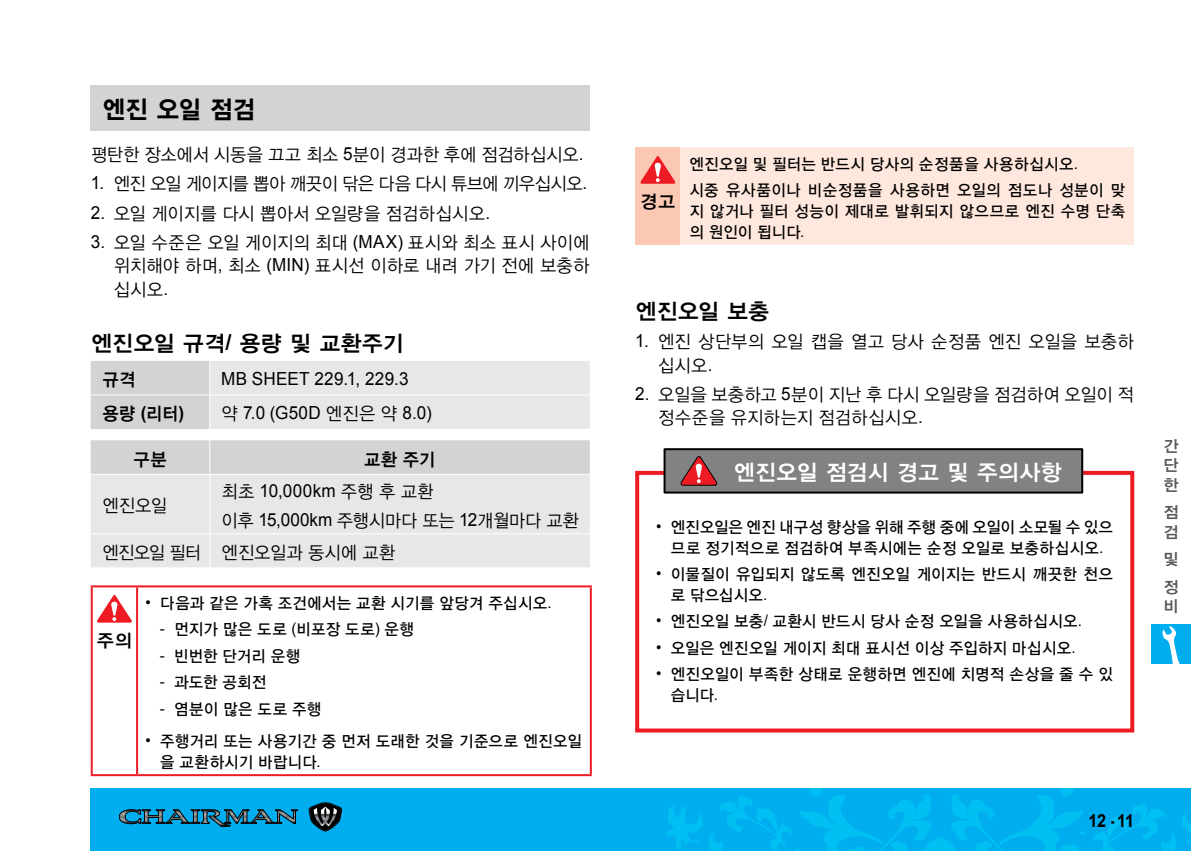
<style>
.page{position:relative;width:1191px;height:851px;background:#fff}
.page>*{position:absolute;margin:0;border:0;box-sizing:border-box;transform-origin:0 0}
.t1{font:25px "YDIYGO150 KS Cpc EUC H";color:#000;scale:.95 1}
.t2{font:22px "YDIYGO140 KS Cpc EUC H";letter-spacing:-.045em;color:#000}
.t3{font:22px "YDIYGO140 KS Cpc EUC H";letter-spacing:-.04em;color:#fff}
.t4{font:18px/23.4px "YDIYGO120 KS Cpc EUC H";letter-spacing:-.05em;color:#000;scale:.95 1}
.t5{font:18px "Arial";letter-spacing:.015em;color:#000;scale:.95 1}
.t6{font:18px "YDIYGO120 KS Cpc EUC H";letter-spacing:-.075em;color:#000;scale:.95 1}
.t7{font:18px "YDIYGO140 KS Cpc EUC H";letter-spacing:-.02em;color:#000;scale:.95 1}
.t8{font:700 18px "Arial";color:#000;scale:.9 1}
.t9{font:18px "YDIYGO140 KS Cpc EUC H";letter-spacing:-.02em;color:#000}
.t10{font:16px/20.8px "YDIYGO130 KS Cpc EUC H";letter-spacing:-.03em;color:#000;scale:.95 1}
.t11{font:16px/19.2px "YDIYGO140 KS Cpc EUC H";color:#58595b}
.s1{font-family:"Arial"}
.s2{font-family:"Arial";font-weight:700}
.s3{font-family:"YDIYGO120 KS Cpc EUC H"}
</style>
<div class="page">
<div style="left:91px;top:788px;width:1100px;height:62px;background:#00aeef"></div>
<svg style="left:665px;top:789px;width:421px;height:62px"></svg>
<svg style="left:1093px;top:804px;width:98px;height:46px"></svg>
<div style="left:1151px;top:624px;width:40px;height:39px;background:#00aeef"></div>
<svg style="left:309px;top:802px;width:33px;height:29px"></svg>
<svg style="left:119px;top:809px;width:178px;height:17px"></svg>
<svg style="left:1162px;top:626px;width:17px;height:38px"></svg>
<div style="left:91px;top:85px;width:499px;height:45px;background:#d1d3d4"></div>
<svg style="left:91px;top:361px;width:499px;height:68px;background:#e1e2e3"></svg>
<hr style="left:209px;top:361px;width:1px;height:33px;background:#fff">
<hr style="left:91px;top:394px;width:119px;height:1px;background:#fff">
<hr style="left:209px;top:395px;width:1px;height:34px;background:#fff">
<hr style="left:210px;top:394px;width:380px;height:1px;background:#fff">
<div style="left:91px;top:440px;width:499px;height:34px;background:#d1d3d4"></div>
<div style="left:91px;top:475px;width:499px;height:92px;background:#e6e7e8"></div>
<hr style="left:209px;top:440px;width:1px;height:34px;background:#fff">
<hr style="left:209px;top:475px;width:1px;height:58px;background:#fff">
<hr style="left:91px;top:533px;width:119px;height:1px;background:#fff">
<hr style="left:209px;top:534px;width:1px;height:33px;background:#fff">
<hr style="left:210px;top:533px;width:380px;height:1px;background:#fff">
<hr style="left:91px;top:774px;width:46px;height:2px;background:#ed1b23">
<hr style="left:137px;top:585px;width:455px;height:2px;background:#ed1b23">
<hr style="left:136px;top:587px;width:2px;height:187px;background:#ed1b23">
<hr style="left:590px;top:587px;width:2px;height:187px;background:#ed1b23">
<hr style="left:137px;top:774px;width:455px;height:2px;background:#ed1b23">
<hr style="left:91px;top:587px;width:2px;height:187px;background:#ed1b23">
<hr style="left:91px;top:585px;width:46px;height:2px;background:#ed1b23">
<svg style="left:97px;top:595px;width:35px;height:27px"></svg>
<div style="left:635px;top:147px;width:45px;height:98px;background:#fbc8b4"></div>
<div style="left:680px;top:147px;width:454px;height:98px;background:#fee7dc"></div>
<svg style="left:640px;top:156px;width:35px;height:28px"></svg>
<div style="left:635px;top:471px;width:499px;height:261px;border:4px solid #ed1b23"></div>
<div style="left:664px;top:449px;width:418px;height:43px;background:#808284"></div>
<div style="left:663px;top:448px;width:420px;height:45px;border:2px solid #000"></div>
<svg style="left:680px;top:456px;width:38px;height:30px"></svg>
<h1 class="t1" style="left:102px;top:96px;width:163px">엔진 오일 점검</h1>
<p class="t4" style="left:91px;top:143px;width:520px">평탄한 장소에서 시동을 끄고 최소 <span class="s1">5</span>분이 경과한 후에 점검하십시오<span class="s1">.</span></p>
<p class="t6" style="left:91px;top:175px;width:524px"><span class="s1">1.</span> 엔진 오일 게이지를 뽑아 깨끗이 닦은 다음 다시 튜브에 끼우십시오<span class="s1">.</span></p>
<p class="t4" style="left:91px;top:201px;width:422px"><span class="s1">2.</span> 오일 게이지를 다시 뽑아서 오일량을 점검하십시오<span class="s1">.</span></p>
<p class="t4" style="left:113px;top:231px;width:503px;text-align:justify;text-indent:-23px"><span class="s1">3.</span> 오일 수준은 오일 게이지의 최대 <span class="s1">(MAX)</span> 표시와 최소 표시 사이에 위치해야 하며<span class="s1">,</span> 최소 <span class="s1">(MIN)</span> 표시선 이하로 내려 가기 전에 보충하 십시오<span class="s1">.</span></p>
<h2 class="t2" style="left:91px;top:332px;width:315px">엔진오일 규격<span class="s2">/</span> 용량 및 교환주기</h2>
<p class="t7" style="left:102px;top:370px;width:37px">규격</p>
<p class="t5" style="left:221px;top:367px;width:199px">MB SHEET 229.1, 229.3</p>
<p class="t7" style="left:102px;top:404px;width:88px">용량 <span class="s2">(</span>리터<span class="s2">)</span></p>
<p class="t5" style="left:221px;top:401px;width:223px"><span class="s3">약</span> 7.0 (G50D <span class="s3">엔진은 약</span> 8.0)</p>
<p class="t7" style="left:133px;top:450px;width:37px">구분</p>
<p class="t7" style="left:364px;top:450px;width:77px">교환 주기</p>
<p class="t4" style="left:102px;top:494px;width:71px">엔진오일</p>
<p class="t5" style="left:221px;top:478px;width:225px"><span class="s3">최초</span> 10,000km <span class="s3">주행 후 교환</span></p>
<p class="t4" style="left:102px;top:504px;width:503px;line-height:32.2px;text-indent:119px">이후 <span class="s1">15,000km</span> 주행시마다 또는 <span class="s1">12</span>개월마다 교환 엔진오일 필터 엔진오일과 동시에 교환</p>
<p class="t9" style="left:96px;top:631px;width:37px">주의</p>
<p class="t10" style="left:146px;top:593px;width:429px"><span class="s1">•</span> 다음과 같은 가혹 조건에서는 교환 시기를 앞당겨 주십시오<span class="s1">.</span></p>
<p class="t10" style="left:160px;top:619px;width:269px"><span class="s1">-</span> 먼지가 많은 도로 <span class="s1">(</span>비포장 도로<span class="s1">)</span> 운행</p>
<p class="t10" style="left:160px;top:646px;width:150px"><span class="s1">-</span> 빈번한 단거리 운행</p>
<p class="t10" style="left:160px;top:672px;width:114px"><span class="s1">-</span> 과도한 공회전</p>
<p class="t10" style="left:160px;top:699px;width:172px"><span class="s1">-</span> 염분이 많은 도로 주행</p>
<p class="t10" style="left:160px;top:731px;width:446px;text-indent:-14px"><span class="s1">•</span> 주행거리 또는 사용기간 중 먼저 도래한 것을 기준으로 엔진오일 을 교환하시기 바랍니다<span class="s1">.</span></p>
<p class="t9" style="left:640px;top:193px;width:37px">경고</p>
<p class="t10" style="left:689px;top:151px;width:461px;line-height:26.4px">엔진오일 및 필터는 반드시 당사의 순정품을 사용하십시오<span class="s1">.<br></span>시중 유사품이나 비순정품을 사용하면 오일의 점도나 성분이 맞</p>
<p class="t10" style="left:689px;top:201px;width:461px">지 않거나 필터 성능이 제대로 발휘되지 않으므로 엔진 수명 단축 의 원인이 됩니다<span class="s1">.</span></p>
<h2 class="t2" style="left:635px;top:300px;width:136px">엔진오일 보충</h2>
<p class="t4" style="left:658px;top:330px;width:503px;text-indent:-23px"><span class="s1">1.</span> 엔진 상단부의 오일 캡을 열고 당사 순정품 엔진 오일을 보충하 십시오<span class="s1">.</span></p>
<p class="t4" style="left:658px;top:383px;width:503px;text-indent:-23px"><span class="s1">2.</span> 오일을 보충하고 <span class="s1">5</span>분이 지난 후 다시 오일량을 점검하여 오일이 적 정수준을 유지하는지 점검하십시오<span class="s1">.</span></p>
<h2 class="t3" style="left:733px;top:461px;width:330px">엔진오일 점검시 경고 및 주의사항</h2>
<p class="t10" style="left:656px;top:517px;width:482px;text-align:center"><span class="s1">•</span> 엔진오일은 엔진 내구성 향상을 위해 주행 중에 오일이 소모될 수 있으 므로 정기적으로 점검하여 부족시에는 순정 오일로 보충하십시오<span class="s1">.</span></p>
<p class="t10" style="left:670px;top:564px;width:468px;text-indent:-14px"><span class="s1">•</span> 이물질이 유입되지 않도록 엔진오일 게이지는 반드시 깨끗한 천으 로 닦으십시오<span class="s1">.</span></p>
<p class="t10" style="left:656px;top:611px;width:450px"><span class="s1">•</span> 엔진오일 보충<span class="s1">/</span> 교환시 반드시 당사 순정 오일을 사용하십시오<span class="s1">.</span></p>
<p class="t10" style="left:656px;top:638px;width:443px"><span class="s1">•</span> 오일은 엔진오일 게이지 최대 표시선 이상 주입하지 마십시오<span class="s1">.</span></p>
<p class="t10" style="left:670px;top:664px;width:468px;text-indent:-14px"><span class="s1">•</span> 엔진오일이 부족한 상태로 운행하면 엔진에 치명적 손상을 줄 수 있 습니다<span class="s1">.</span></p>
<p class="t11" style="left:1163px;top:437px;width:17px;text-align:justify">간 단 한</p>
<p class="t11" style="left:1163px;top:503px;width:17px">점 검</p>
<p class="t11" style="left:1163px;top:546px;width:17px;line-height:27.8px">및 정</p>
<p class="t11" style="left:1163px;top:597px;width:17px">비</p>
<p class="t8" style="left:1088px;top:808px;width:52px">12 - 11</p>
</div>
